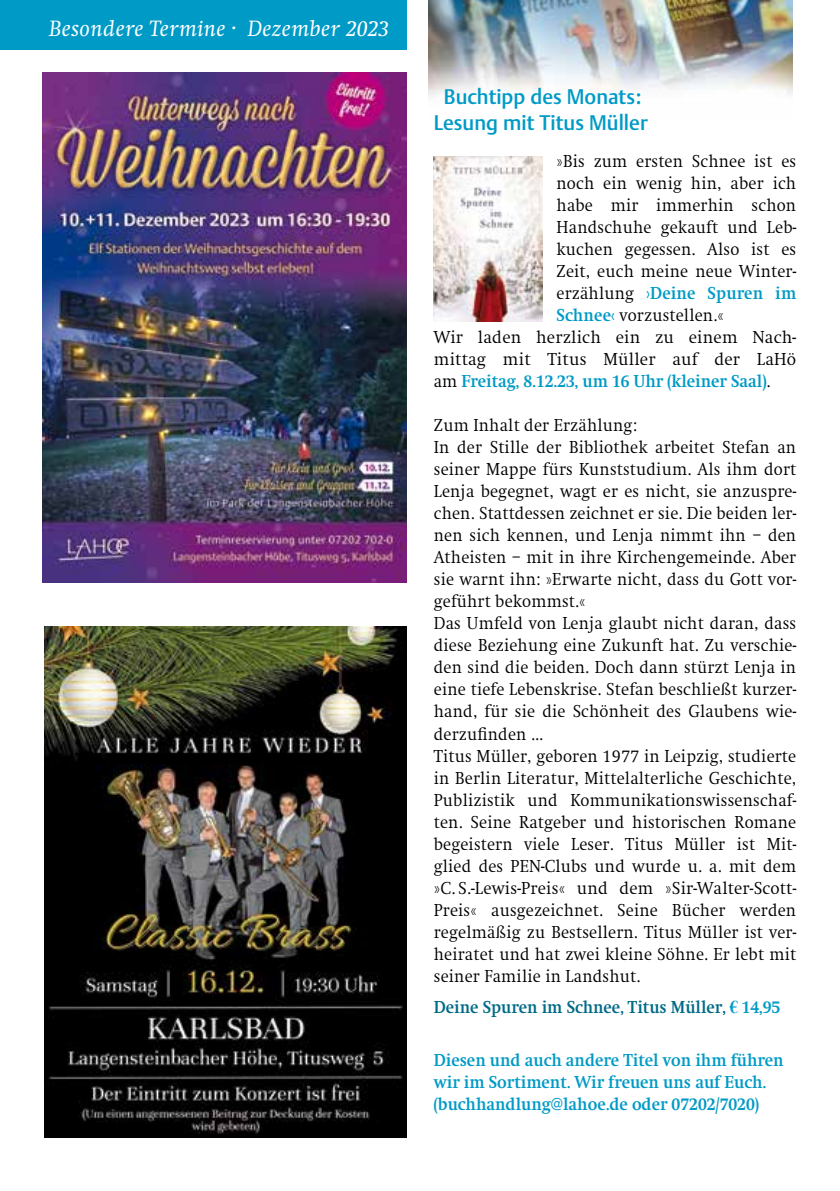
<style>
.page{position:relative;width:840px;height:1191px;background:#fff}
.page>*{position:absolute;margin:0;border:0;box-sizing:border-box;transform-origin:0 0}
.t1{font:italic 23px "Swift EF";letter-spacing:.02em;color:#fff}
.t2{font:500 20.8px/26px "DTL Argo TOT";color:#009ac6;text-align:center}
.t3{font:300 18px/22px "Swift EF";letter-spacing:.01em;color:#000;scale:.93 1}
.t4{font:700 18px/22px "Swift EF";color:#009ac6;scale:.93 1}
.t5{font:300 18px "Swift EF";letter-spacing:.01em;color:#000;scale:.96 1}
.t6{font:700 18px "Swift EF";color:#006a86;scale:.93 1}
.s1{font-weight:300;color:#000}
.s2{font-weight:700;color:#009ac6}
.s3{font-family:"Times New Roman";color:#009ac6}
.s4{color:#009ac6}
</style>
<div class="page">
<div style="left:0;top:0;width:406px;height:50px;background:#009ac6"></div>
<img style="left:428px;top:0;width:363px;height:97px">
<img style="left:433px;top:156px;width:109px;height:165px">
<img style="left:43px;top:72px;width:363px;height:510px">
<img style="left:44px;top:626px;width:362px;height:511px">
<p class="t1" style="left:49px;top:16px;width:341px">Besondere Termine · Dezember 2023</p>
<p class="t2" style="left:433px;top:84px;width:215px">Buchtipp des Monats:<br>Lesung mit Titus Müller</p>
<p class="t3" style="left:556px;top:151px;width:259px">»Bis zum ersten Schnee ist es</p>
<p class="t3" style="left:556px;top:173px;width:259px">noch ein wenig hin, aber ich</p>
<p class="t3" style="left:556px;top:195px;width:259px">habe mir immerhin schon</p>
<p class="t3" style="left:556px;top:217px;width:259px">Handschuhe gekauft und Leb-</p>
<p class="t3" style="left:556px;top:239px;width:259px">kuchen gegessen. Also ist es</p>
<p class="t3" style="left:556px;top:261px;width:259px">Zeit, euch meine neue Winter-</p>
<p class="t4" style="left:556px;top:283px;width:259px"><span class="s1">erzählung</span> ›Deine Spuren im</p>
<p class="t3" style="left:556px;top:305px;width:181px"><span class="s2">Schnee‹</span> vorzustellen.«</p>
<p class="t5" style="left:433px;top:328px;width:379px">Wir laden herzlich ein zu einem Nach-</p>
<p class="t5" style="left:433px;top:350px;width:379px">mittag mit Titus Müller auf der LaHö</p>
<p class="t4" style="left:433px;top:371px;width:363px"><span class="s1">am</span> Freitag, 8.12.23, um 16 Uhr (kleiner Saal)<span class="s1">.</span></p>
<p class="t3" style="left:433px;top:415px;width:391px">Zum Inhalt der Erzählung:<br>In der Stille der Bibliothek arbeitet Stefan an seiner Mappe fürs Kunststudium. Als ihm dort Lenja begegnet, wagt er es nicht, sie anzuspre&shy;chen. Stattdessen zeichnet er sie. Die beiden ler&shy;nen sich kennen, und Lenja nimmt ihn – den Atheisten – mit in ihre Kirchengemeinde. Aber sie warnt ihn: »Erwarte nicht, dass du Gott vor&shy;geführt bekommst.«<br>Das Umfeld von Lenja glaubt nicht daran, dass diese Beziehung eine Zukunft hat. Zu verschie&shy;den sind die beiden. Doch dann stürzt Lenja in eine tiefe Lebenskrise. Stefan beschließt kurzer&shy;hand, für sie die Schönheit des Glaubens wie&shy;derzufinden ...<br>Titus Müller, geboren 1977 in Leipzig, studierte in Berlin Literatur, Mittelalterliche Geschichte, Publizistik und Kommunikationswissenschaf&shy;ten. Seine Ratgeber und historischen Romane begeistern viele Leser. Titus Müller ist Mit&shy;glied des PEN-Clubs und wurde u. a. mit dem »C. S.-Lewis-Preis« und dem »Sir-Walter-Scott-Preis« ausgezeichnet. Seine Bücher werden regelmäßig zu Bestsellern. Titus Müller ist ver&shy;heiratet und hat zwei kleine Söhne. Er lebt mit seiner Familie in Landshut.</p>
<p class="t6" style="left:433px;top:997px;width:374px">Deine Spuren im Schnee, Titus Müller, <span class="s3">€</span> <span class="s4">14,95</span></p>
<p class="t4" style="left:433px;top:1049px;width:377px">Diesen und auch andere Titel von ihm führen wir im Sortiment. Wir freuen uns auf Euch. (buchhandlung@lahoe.de oder 07202/7020)</p>
</div>
